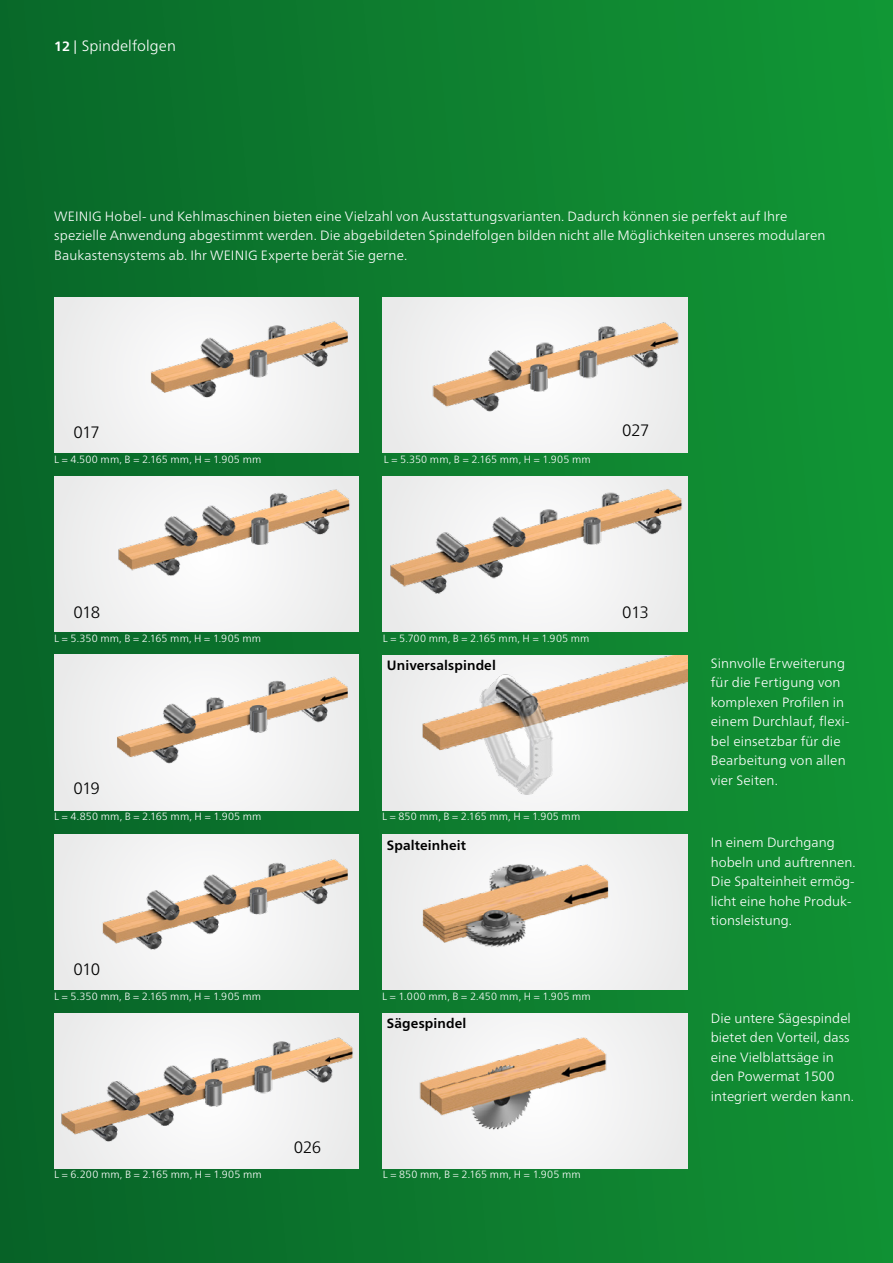
<style>
.page{position:relative;width:893px;height:1263px;background:#fff}
.page>*{position:absolute;margin:0;border:0;box-sizing:border-box;transform-origin:0 0}
.t1{font:300 16.5px "Frutiger Neue LT Pro";letter-spacing:-.04em;color:#000}
.t2{font:300 15px "Frutiger Neue LT Pro";letter-spacing:.005em;color:#fff}
.t3{font:300 13.5px/19.5px "Frutiger Neue LT Pro";letter-spacing:.005em;color:#fff}
.t4{font:700 13.5px "Frutiger Neue LT Pro";letter-spacing:.01em;color:#000}
.t5{font:700 13.5px "Frutiger Neue LT Pro";color:#fff}
.t6{font:300 10.5px "Frutiger Neue LT Pro";letter-spacing:.015em;color:#fff}
.s1{font-weight:400}
</style>
<div class="page">
<div style="left:0;top:0;width:893px;height:1263px;background:linear-gradient(to right,#0d682c,#139536)"></div>
<img style="left:54px;top:298px;width:305px;height:155px">
<img style="left:54px;top:476px;width:305px;height:155px">
<img style="left:54px;top:655px;width:305px;height:155px">
<img style="left:383px;top:1013px;width:304px;height:155px">
<img style="left:383px;top:835px;width:304px;height:155px">
<img style="left:383px;top:655px;width:304px;height:155px">
<img style="left:383px;top:298px;width:304px;height:155px">
<img style="left:54px;top:1013px;width:305px;height:155px">
<img style="left:54px;top:835px;width:305px;height:155px">
<img style="left:383px;top:476px;width:304px;height:155px">
<p class="t5" style="left:54px;top:39px;width:24px">12 <span class="s1">|</span></p>
<p class="t2" style="left:82px;top:37px;width:96px">Spindelfolgen</p>
<p class="t3" style="left:54px;top:206px;width:773px">WEINIG Hobel- und Kehlmaschinen bieten eine Vielzahl von Ausstattungsvarianten. Dadurch können sie perfekt auf Ihre spezielle Anwendung abgestimmt werden. Die abgebildeten Spindelfolgen bilden nicht alle Möglichkeiten unseres modularen<br>Baukastensystems ab. Ihr WEINIG Experte berät Sie gerne.</p>
<p class="t1" style="left:73px;top:422px;width:28px">017</p>
<p class="t1" style="left:622px;top:420px;width:29px">027</p>
<p class="t6" style="left:54px;top:453px;width:209px">L = 4.500 mm, B = 2.165 mm, H = 1.905 mm</p>
<p class="t6" style="left:384px;top:453px;width:208px">L = 5.350 mm, B = 2.165 mm, H = 1.905 mm</p>
<p class="t1" style="left:73px;top:602px;width:28px">018</p>
<p class="t1" style="left:622px;top:602px;width:28px">013</p>
<p class="t6" style="left:54px;top:632px;width:208px">L = 5.350 mm, B = 2.165 mm, H = 1.905 mm</p>
<p class="t6" style="left:383px;top:632px;width:208px">L = 5.700 mm, B = 2.165 mm, H = 1.905 mm</p>
<p class="t1" style="left:73px;top:778px;width:28px">019</p>
<p class="t4" style="left:387px;top:657px;width:110px">Universalspindel</p>
<p class="t3" style="left:711px;top:653px;width:140px">Sinnvolle Erweiterung für die Fertigung von komplexen Profilen in einem Durchlauf, flexi&shy;bel einsetzbar für die<br>Bearbeitung von allen vier Seiten.</p>
<p class="t6" style="left:54px;top:810px;width:209px">L = 4.850 mm, B = 2.165 mm, H = 1.905 mm</p>
<p class="t6" style="left:382px;top:810px;width:200px">L = 850 mm, B = 2.165 mm, H = 1.905 mm</p>
<p class="t4" style="left:387px;top:837px;width:81px">Spalteinheit</p>
<p class="t3" style="left:711px;top:833px;width:146px">In einem Durchgang hobeln und auftrennen.<br>Die Spalteinheit ermög&shy;licht eine hohe Produk&shy;tionsleistung.</p>
<p class="t1" style="left:73px;top:959px;width:28px">010</p>
<p class="t6" style="left:54px;top:990px;width:208px">L = 5.350 mm, B = 2.165 mm, H = 1.905 mm</p>
<p class="t6" style="left:382px;top:990px;width:210px">L = 1.000 mm, B = 2.450 mm, H = 1.905 mm</p>
<p class="t4" style="left:387px;top:1015px;width:81px">Sägespindel</p>
<p class="t3" style="left:711px;top:1008px;width:145px">Die untere Sägespindel bietet den Vorteil, dass eine Vielblattsäge in den Powermat 1500 integriert werden kann.</p>
<p class="t1" style="left:294px;top:1137px;width:29px">026</p>
<p class="t6" style="left:54px;top:1168px;width:209px">L = 6.200 mm, B = 2.165 mm, H = 1.905 mm</p>
<p class="t6" style="left:383px;top:1168px;width:200px">L = 850 mm, B = 2.165 mm, H = 1.905 mm</p>
</div>
